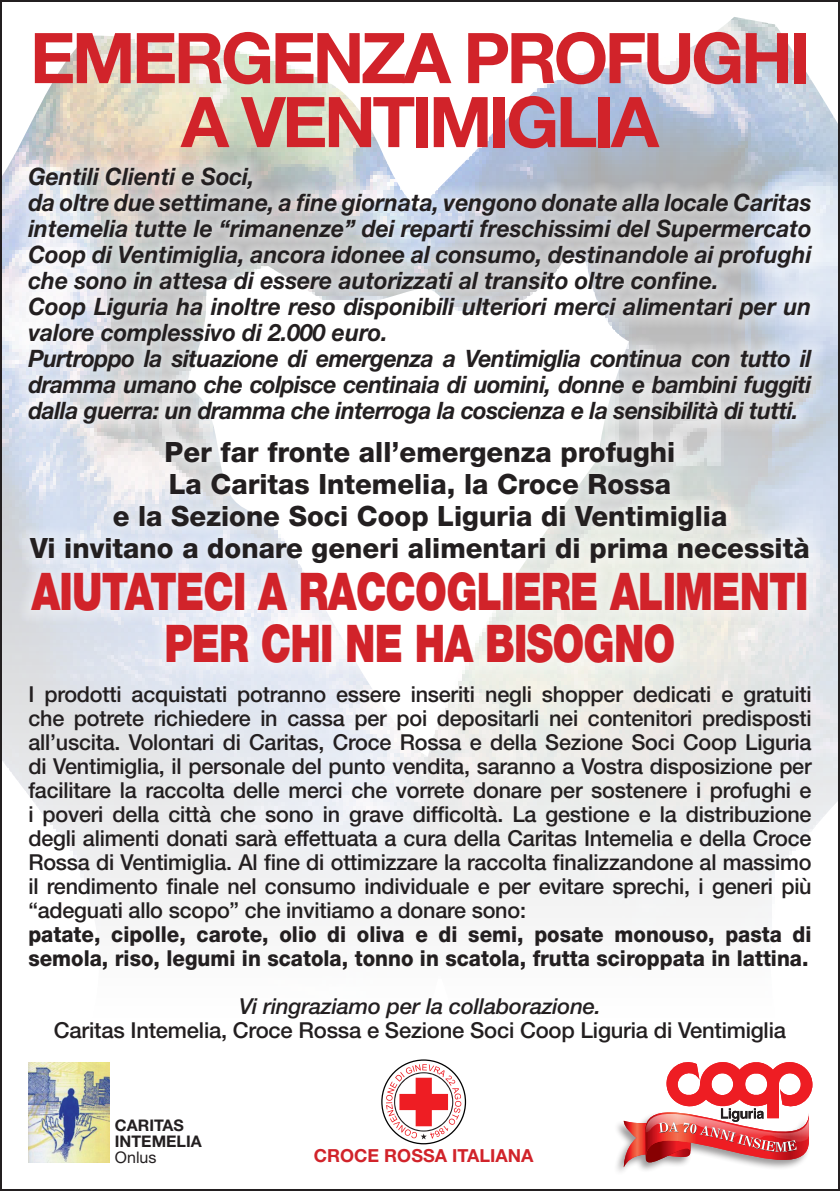
<style>
.page{position:relative;width:840px;height:1191px;background:#fff}
.page>*{position:absolute;margin:0;border:0;box-sizing:border-box;transform-origin:0 0}
.t1{font:700 70px/64px "Helvetica Neue";letter-spacing:-.05em;color:#d1232a;text-align:center}
.t2{font:900 52px/52px "Helvetica Neue";letter-spacing:-.02em;color:#d1232a;text-align:center;scale:.77 1}
.t3{font:800 28px/32px "Helvetica Neue";color:#231f20;text-align:center}
.t4{font:italic 700 24px/26px "Helvetica Neue";color:#231f20;scale:.95 1}
.t5{font:500 22px/24px "Helvetica Neue";letter-spacing:-.01em;color:#231f20;text-align:justify}
.t6{font:800 22px/24px "Helvetica Neue";color:#231f20;scale:.93 1}
.t7{font:italic 500 22px "Helvetica Neue";letter-spacing:-.01em;color:#231f20}
.t8{font:700 18px "Helvetica Neue";color:#d1232a}
.t9{font:700 16px/16px "Helvetica Neue";color:#231f20}
.t10{font:16px "Helvetica Neue";color:#231f20}
</style>
<div class="page">
<img style="left:3px;top:17px;width:833px;height:901px">
<div style="left:13px;top:151px;width:811px;height:285px;background:#fff;opacity:.75"></div>
<img style="left:28px;top:1062px;width:81px;height:100px">
<svg style="left:381px;top:1059px;width:85px;height:85px"></svg>
<svg style="left:382px;top:1060px;width:82px;height:83px"></svg>
<svg style="left:386px;top:1064px;width:75px;height:75px"></svg>
<div style="left:15px;top:426px;width:805px;height:250px;background:#fff;opacity:.75"></div>
<div style="left:612px;top:1110px;width:197px;height:66px;background:#231f20;opacity:.45"></div>
<svg style="left:623px;top:1062px;width:189px;height:109px"></svg>
<h1 class="t1" style="left:30px;top:25px;width:781px">EMERGENZA PROFUGHI<br>A VENTIMIGLIA</h1>
<p class="t4" style="left:28px;top:163px;width:825px">Gentili Clienti e Soci,<br>da oltre due settimane, a fine giornata, vengono donate alla locale Caritas intemelia tutte le “rimanenze” dei reparti freschissimi del Supermercato Coop di Ventimiglia, ancora idonee al consumo, destinandole ai profughi che sono in attesa di essere autorizzati al transito oltre confine.<br>Coop Liguria ha inoltre reso disponibili ulteriori merci alimentari per un valore complessivo di 2.000 euro.<br>Purtroppo la situazione di emergenza a Ventimiglia continua con tutto il dramma umano che colpisce centinaia di uomini, donne e bambini fuggiti dalla guerra: un dramma che interroga la coscienza e la sensibilità di tutti.</p>
<p class="t3" style="left:30px;top:436px;width:780px">Per far fronte all’emergenza profughi<br>La Caritas Intemelia, la Croce Rossa<br>e la Sezione Soci Coop Liguria di Ventimiglia<br>Vi invitano a donare generi alimentari di prima necessità</p>
<h2 class="t2" style="left:31px;top:565px;width:1010px">AIUTATECI A RACCOGLIERE ALIMENTI<br>PER CHI NE HA BISOGNO</h2>
<p class="t5" style="left:28px;top:681px;width:784px">I prodotti acquistati potranno essere inseriti negli shopper dedicati e gratuiti che potrete richiedere in cassa per poi depositarli nei contenitori predisposti all’uscita. Volontari di Caritas, Croce Rossa e della Sezione Soci Coop Liguria di Ventimiglia, il personale del punto vendita, saranno a Vostra disposizione per facilitare la raccolta delle merci che vorrete donare per sostenere i profughi e i poveri della città che sono in grave difficoltà. La gestione e la distribuzione degli alimenti donati sarà effettuata a cura della Caritas Intemelia e della Croce Rossa di Ventimiglia. Al fine di ottimizzare la raccolta finalizzandone al massimo il rendimento finale nel consumo individuale e per evitare sprechi, i generi più “adeguati allo scopo” che invitiamo a donare sono:</p>
<p class="t6" style="left:28px;top:922px;width:843px">patate, cipolle, carote, olio di oliva e di semi, posate monouso, pasta di semola, riso, legumi in scatola, tonno in scatola, frutta sciroppata in lattina.</p>
<p class="t7" style="left:239px;top:993px;width:363px">Vi ringraziamo per la collaborazione.</p>
<p class="t5" style="left:54px;top:1017px;width:733px">Caritas Intemelia, Croce Rossa e Sezione Soci Coop Liguria di Ventimiglia</p>
<p class="t9" style="left:115px;top:1116px;width:88px">CARITAS<br>INTEMELIA</p>
<p class="t10" style="left:115px;top:1147px;width:43px">Onlus</p>
<p class="t8" style="left:314px;top:1144px;width:221px">CROCE ROSSA ITALIANA</p>
</div>
